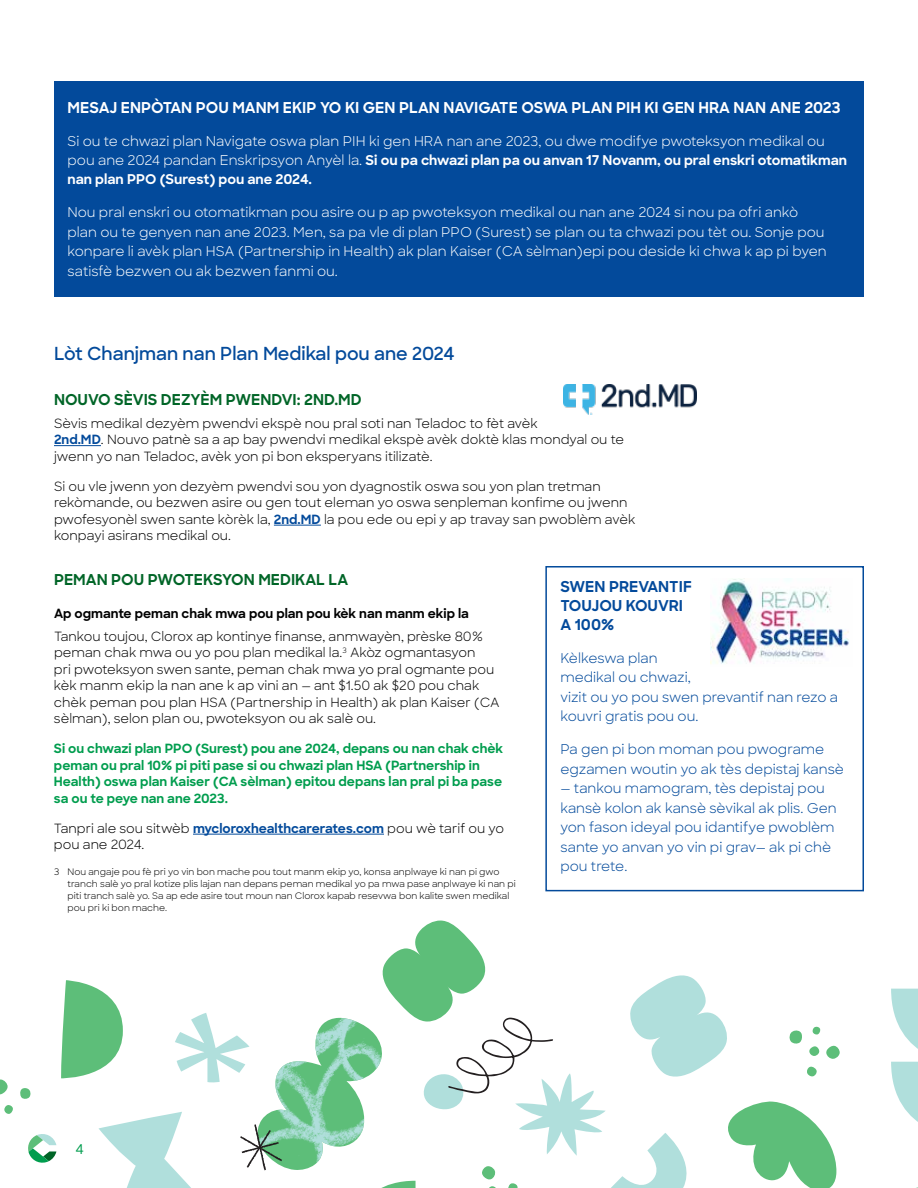
<style>
.page{position:relative;width:918px;height:1188px;background:#fff}
.page>*{position:absolute;margin:0;border:0;box-sizing:border-box;transform-origin:0 0}
.t1{font:600 18px "Sharp Sans";color:#034a9b}
.t2{font:700 15px "Sharp Sans";color:#fff}
.t3{font:700 15px "Sharp Sans";color:#006527}
.t4{font:700 15px/18.8px "Sharp Sans";color:#034a9b}
.t5{font:13.5px/19.5px "Sharp Sans";color:#fff}
.t6{font:13.5px/19.5px "Sharp Sans";color:#034a9b}
.t7{font:500 13.5px "Sharp Sans";color:#009d4e}
.t8{font:12.75px/16.5px "Sharp Sans";color:#000101}
.t9{font:700 12.75px/16.5px "Sharp Sans";color:#009d4e}
.t10{font:700 12.75px "Sharp Sans";color:#000101}
.t11{font:9px/12px "Sharp Sans";color:#000101}
.s1{font-weight:700}
.s2{font-weight:700;color:#034a9b}
</style>
<div class="page">
<div style="left:54px;top:81px;width:810px;height:215px;background:#034a9b"></div>
<hr style="left:54px;top:445px;width:47px;height:1px;background:#034a9b">
<hr style="left:274px;top:525px;width:47px;height:1px;background:#034a9b">
<hr style="left:193px;top:834px;width:191px;height:1px;background:#034a9b">
<div style="left:545px;top:566px;width:319px;height:325px;border:2px solid #034a9b"></div>
<img style="left:710px;top:578px;width:139px;height:86px">
<img style="left:563px;top:385px;width:134px;height:29px">
<svg style="left:0;top:1079px;width:8px;height:16px"></svg>
<svg style="left:4px;top:1105px;width:9px;height:9px"></svg>
<svg style="left:20px;top:921px;width:898px;height:267px"></svg>
<p class="t2" style="left:68px;top:96px;width:775px">MESAJ ENPÒTAN POU MANM EKIP YO KI GEN PLAN NAVIGATE OSWA PLAN PIH KI GEN HRA NAN ANE 2023</p>
<p class="t5" style="left:68px;top:130px;width:781px">Si ou te chwazi plan Navigate oswa plan PIH ki gen HRA nan ane 2023, ou dwe modifye pwoteksyon medikal ou pou ane 2024 pandan Enskripsyon Anyèl la. <span class="s1">Si ou pa chwazi plan pa ou anvan 17 Novanm, ou pral enskri otomatikman nan plan PPO (Surest) pou ane 2024.</span></p>
<p class="t5" style="left:68px;top:202px;width:761px">Nou pral enskri ou otomatikman pou asire ou p ap pwoteksyon medikal ou nan ane 2024 si nou pa ofri ankò plan ou te genyen nan ane 2023. Men, sa pa vle di plan PPO (Surest) se plan ou ta chwazi pou tèt ou. Sonje pou konpare li avèk plan HSA (Partnership in Health) ak plan Kaiser (CA sèlman)epi pou deside ki chwa k ap pi byen satisfè bezwen ou ak bezwen fanmi ou.</p>
<h1 class="t1" style="left:54px;top:340px;width:402px">Lòt Chanjman nan Plan Medikal pou ane 2024</h1>
<p class="t3" style="left:54px;top:388px;width:309px">NOUVO SÈVIS DEZYÈM PWENDVI: 2ND.MD</p>
<p class="t8" style="left:54px;top:414px;width:571px">Sèvis medikal dezyèm pwendvi ekspè nou pral soti nan Teladoc to fèt avèk<br><span class="s2">2nd.MD</span>. Nouvo patnè sa a ap bay pwendvi medikal ekspè avèk doktè klas mondyal ou te jwenn yo nan Teladoc, avèk yon pi bon eksperyans itilizatè.</p>
<p class="t8" style="left:54px;top:477px;width:583px">Si ou vle jwenn yon dezyèm pwendvi sou yon dyagnostik oswa sou yon plan tretman rekòmande, ou bezwen asire ou gen tout eleman yo oswa senpleman konfime ou jwenn pwofesyonèl swen sante kòrèk la, <span class="s2">2nd.MD</span> la pou ede ou epi y ap travay san pwoblèm avèk konpayi asirans medikal ou.</p>
<p class="t3" style="left:54px;top:569px;width:296px">PEMAN POU PWOTEKSYON MEDIKAL LA</p>
<p class="t10" style="left:54px;top:604px;width:416px">Ap ogmante peman chak mwa pou plan pou kèk nan manm ekip la</p>
<p class="t8" style="left:54px;top:627px;width:447px">Tankou toujou, Clorox ap kontinye finanse, anmwayèn, prèske 80% peman chak mwa ou yo pou plan medikal la.<sup>3</sup> Akòz ogmantasyon<br>pri pwoteksyon swen sante, peman chak mwa yo pral ogmante pou kèk manm ekip la nan ane k ap vini an — ant $1.50 ak $20 pou chak chèk peman pou plan HSA (Partnership in Health) ak plan Kaiser (CA sèlman), selon plan ou, pwoteksyon ou ak salè ou.</p>
<p class="t9" style="left:54px;top:740px;width:451px">Si ou chwazi plan PPO (Surest) pou ane 2024, depans ou nan chak chèk peman ou pral 10% pi piti pase si ou chwazi plan HSA (Partnership in Health) oswa plan Kaiser (CA sèlman) epitou depans lan pral pi ba pase sa ou te peye nan ane 2023.</p>
<p class="t8" style="left:54px;top:819px;width:452px">Tanpri ale sou sitwèb <span class="s2">mycloroxhealthcarerates.com</span> pou wè tarif ou yo pou ane 2024.</p>
<p class="t11" style="left:68px;top:865px;width:450px;text-indent:-14px">3 Nou angaje pou fè pri yo vin bon mache pou tout manm ekip yo, konsa anplwaye ki nan pi gwo tranch salè yo pral kotize plis lajan nan depans peman medikal yo pa mwa pase anplwaye ki nan pi piti tranch salè yo. Sa ap ede asire tout moun nan Clorox kapab resevwa bon kalite swen medikal pou pri ki bon mache.</p>
<p class="t4" style="left:560px;top:577px;width:133px">SWEN PREVANTIF<br>TOUJOU KOUVRI<br>A 100%</p>
<p class="t6" style="left:560px;top:647px;width:279px">Kèlkeswa plan<br>medikal ou chwazi,<br>vizit ou yo pou swen prevantif nan rezo a kouvri gratis pou ou.</p>
<p class="t6" style="left:560px;top:739px;width:285px">Pa gen pi bon moman pou pwograme egzamen woutin yo ak tès depistaj kansè</p>
<p class="t6" style="left:560px;top:778px;width:278px">— tankou mamogram, tès depistaj pou kansè kolon ak kansè sèvikal ak plis. Gen yon fason ideyal pou idantifye pwoblèm sante yo anvan yo vin pi grav— ak pi chè pou trete.</p>
<p class="t7" style="left:76px;top:1139px;width:10px">4</p>
</div>
